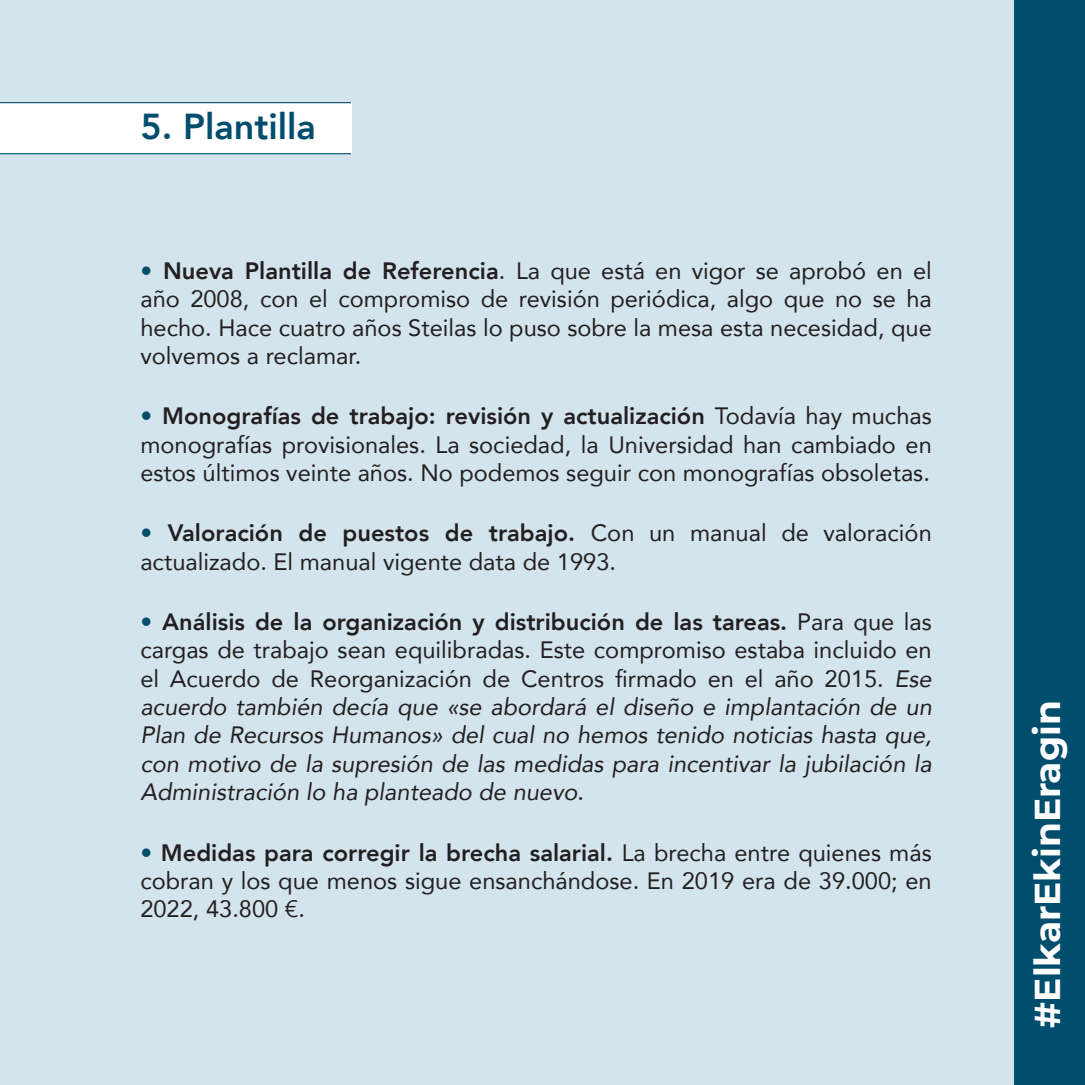
<style>
.page{position:relative;width:1085px;height:1085px;background:#fff}
.page>*{position:absolute;margin:0;border:0;box-sizing:border-box;transform-origin:0 0}
.t1{font:100 36px "Montserrat";color:#fff}
.t2{font:800 36px "Avenir";color:#004d6e}
.t3{font:23.62px/28.3px "Avenir";color:#231f20;text-align:justify}
.t4{font:italic 23.62px/28.3px "Avenir";color:#231f20;text-align:justify}
.s1{font-weight:800;color:#004d6e}
.s2{font-weight:800}
.s3{font-weight:800;font-style:normal;color:#004d6e}
.s4{font-weight:800;font-style:normal}
.s5{font-style:normal}
</style>
<div class="page">
<div style="left:0;top:0;width:1084px;height:1084px;background:#d3e4ed"></div>
<div style="left:0;top:103px;width:351px;height:51px;background:#fff"></div>
<hr style="left:0;top:102px;width:351px;height:1px;background:#004d6e">
<hr style="left:0;top:153px;width:351px;height:1px;background:#004d6e">
<div style="left:1014px;top:0;width:70px;height:1084px;background:#004d6e"></div>
<p class="t2" style="left:140px;top:99px;width:177px">5. Plantilla</p>
<p class="t3" style="left:140px;top:256px;width:792px"><span class="s1">•</span> <span class="s2">Nueva Plantilla de Referencia</span>. La que está en vigor se aprobó en el año 2008, con el compromiso de revisión periódica, algo que no se ha hecho. Hace cuatro años Steilas lo puso sobre la mesa esta necesidad, que volvemos a reclamar.</p>
<p class="t3" style="left:140px;top:401px;width:792px"><span class="s1">•</span> <span class="s2">Monografías de trabajo: revisión y actualización</span> Todavía hay muchas monografías provisionales. La sociedad, la Universidad han cambiado en estos últimos veinte años. No podemos seguir con monografías obsoletas.</p>
<p class="t3" style="left:140px;top:518px;width:792px"><span class="s1">•</span> <span class="s2">Valoración de puestos de trabajo.</span> Con un manual de valoración actualizado. El manual vigente data de 1993.</p>
<p class="t4" style="left:140px;top:607px;width:792px"><span class="s3">•</span> <span class="s4">Análisis de la organización y distribución de las tareas.</span> <span class="s5">Para que las cargas de trabajo sean equilibradas. Este compromiso estaba incluido en el Acuerdo de Reorganización de Centros firmado en el año 2015.</span> Ese acuerdo también decía que «se abordará el diseño e implantación de un Plan de Recursos Humanos» del cual no hemos tenido noticias hasta que, con motivo de la supresión de las medidas para incentivar la jubilación la Administración lo ha planteado de nuevo<span class="s5">.</span></p>
<p class="t3" style="left:140px;top:837px;width:792px"><span class="s1">•</span> <span class="s2">Medidas para corregir la brecha salarial.</span> La brecha entre quienes más cobran y los que menos sigue ensanchándose. En 2019 era de 39.000; en 2022, 43.800 €.</p>
<p class="t1" style="left:1023px;top:1027px;width:328px;rotate:-90deg">#ElkarEkinEragin</p>
</div>
